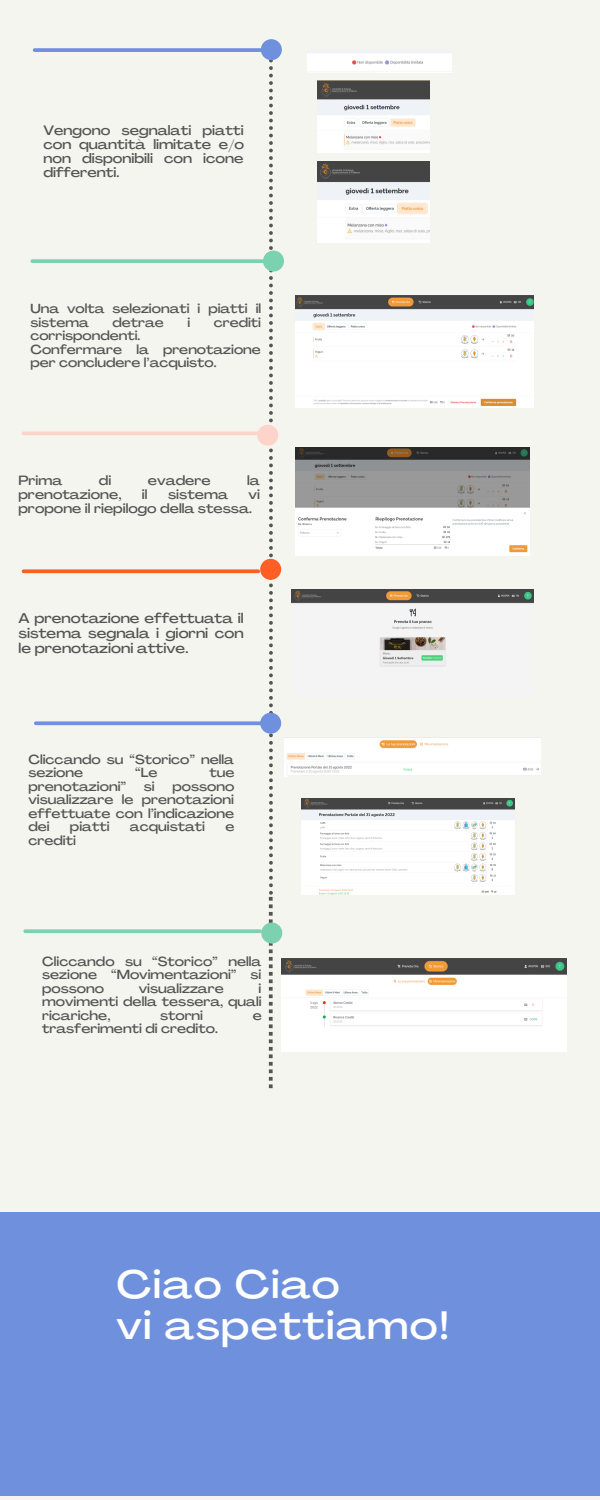
<style>
.page{position:relative;width:600px;height:1500px;background:#f5f5ef}
.page>*{position:absolute;margin:0;border:0;box-sizing:border-box;transform-origin:0 0}
.t1{font:500 expanded 39px/40.3px "Agrandir";letter-spacing:.035em;color:#fff}
.t2{font:500 expanded 13.9px/15px "Agrandir";color:#545454;text-align:justify}
.t3{font:500 expanded 13.5px/14.2px "Agrandir";color:#545454;text-align:justify}
.t4{font:500 expanded 13.2px/14.2px "Agrandir";color:#545454}
.t5{font:500 expanded 13px/13.5px "Agrandir";color:#545454;text-align:justify}
.t6{font:500 expanded 12.9px/13.4px "Agrandir";color:#545454}
</style>
<div class="page">
<svg style="left:32px;top:259px;width:231px;height:4px"></svg>
<svg style="left:24px;top:569px;width:234px;height:4px"></svg>
<svg style="left:25px;top:929px;width:235px;height:4px"></svg>
<hr style="left:24px;top:432px;width:234px;height:3px;background:#fdd3ca">
<svg style="left:36px;top:721px;width:224px;height:4px"></svg>
<svg style="left:35px;top:48px;width:226px;height:4px"></svg>
<div style="left:261px;top:39px;width:21px;height:21px;background:#6f91dd;border-radius:50%"></div>
<div style="left:263px;top:251px;width:21px;height:21px;background:#7cd1b0;border-radius:50%"></div>
<div style="left:260px;top:559px;width:21px;height:21px;background:#ff5f24;border-radius:50%"></div>
<svg style="left:269px;top:60px;width:4px;height:1028px"></svg>
<div style="left:261px;top:923px;width:21px;height:21px;background:#7cd1b0;border-radius:50%"></div>
<div style="left:257px;top:425px;width:21px;height:21px;background:#fdd3ca;border-radius:50%"></div>
<div style="left:260px;top:713px;width:21px;height:21px;background:#6f91dd;border-radius:50%"></div>
<img style="left:295px;top:295px;width:239px;height:113px">
<img style="left:295px;top:447px;width:235px;height:108px">
<img style="left:291px;top:590px;width:243px;height:77px">
<img style="left:285px;top:738px;width:256px;height:39px">
<img style="left:301px;top:798px;width:214px;height:96px">
<img style="left:282px;top:959px;width:285px;height:92px">
<img style="left:307px;top:53px;width:144px;height:20px">
<img style="left:317px;top:81px;width:113px;height:72px">
<img style="left:317px;top:161px;width:113px;height:81px">
<div style="left:0;top:1213px;width:600px;height:283px;background:#6f91dd"></div>
<p class="t3" style="left:43px;top:124px;width:202px">Vengono segnalati piatti con quantità limitate e/o non disponibili con icone differenti.</p>
<p class="t6" style="left:30px;top:304px;width:232px">Una volta selezionati i piatti il sistema</p>
<p class="t6" style="left:113px;top:317px;width:53px">detrae</p>
<p class="t6" style="left:187px;top:317px;width:4px">i</p>
<p class="t6" style="left:214px;top:317px;width:49px">crediti</p>
<p class="t6" style="left:30px;top:330px;width:232px">corrispondenti.<br>Confermare la prenotazione per concludere l’acquisto.</p>
<p class="t4" style="left:18px;top:474px;width:45px">Prima</p>
<p class="t4" style="left:99px;top:474px;width:14px">di</p>
<p class="t4" style="left:148px;top:474px;width:64px">evadere</p>
<p class="t4" style="left:247px;top:474px;width:14px">la</p>
<p class="t4" style="left:18px;top:489px;width:105px">prenotazione,</p>
<p class="t4" style="left:142px;top:489px;width:7px">il</p>
<p class="t4" style="left:168px;top:489px;width:61px">sistema</p>
<p class="t4" style="left:18px;top:489px;width:243px;text-indent:230px">vi propone il riepilogo della stessa.</p>
<p class="t2" style="left:19px;top:612px;width:227px">A prenotazione effettuata il sistema segnala i giorni con le prenotazioni attive.</p>
<p class="t5" style="left:28px;top:754px;width:207px">Cliccando su “Storico” nella sezione</p>
<p class="t5" style="left:135px;top:767px;width:24px">“Le</p>
<p class="t5" style="left:209px;top:767px;width:27px">tue</p>
<p class="t5" style="left:28px;top:781px;width:99px">prenotazioni”</p>
<p class="t5" style="left:144px;top:781px;width:12px">si</p>
<p class="t5" style="left:28px;top:781px;width:208px;text-indent:144px">possono visualizzare le prenotazioni effettuate con l’indicazione dei</p>
<p class="t5" style="left:70px;top:821px;width:41px">piatti</p>
<p class="t5" style="left:130px;top:821px;width:77px">acquistati</p>
<p class="t5" style="left:225px;top:821px;width:11px">e</p>
<p class="t5" style="left:28px;top:835px;width:49px">crediti</p>
<p class="t5" style="left:42px;top:956px;width:221px">Cliccando su “Storico” nella sezione “Movimentazioni” si possono</p>
<p class="t5" style="left:139px;top:983px;width:87px">visualizzare</p>
<p class="t5" style="left:42px;top:983px;width:221px;text-indent:216px">i movimenti della tessera, quali ricariche,</p>
<p class="t5" style="left:160px;top:1010px;width:45px">storni</p>
<p class="t5" style="left:253px;top:1010px;width:11px">e</p>
<p class="t5" style="left:42px;top:1023px;width:177px">trasferimenti di credito.</p>
<h1 class="t1" style="left:117px;top:1268px;width:335px">Ciao Ciao<br>vi aspettiamo!</h1>
</div>
